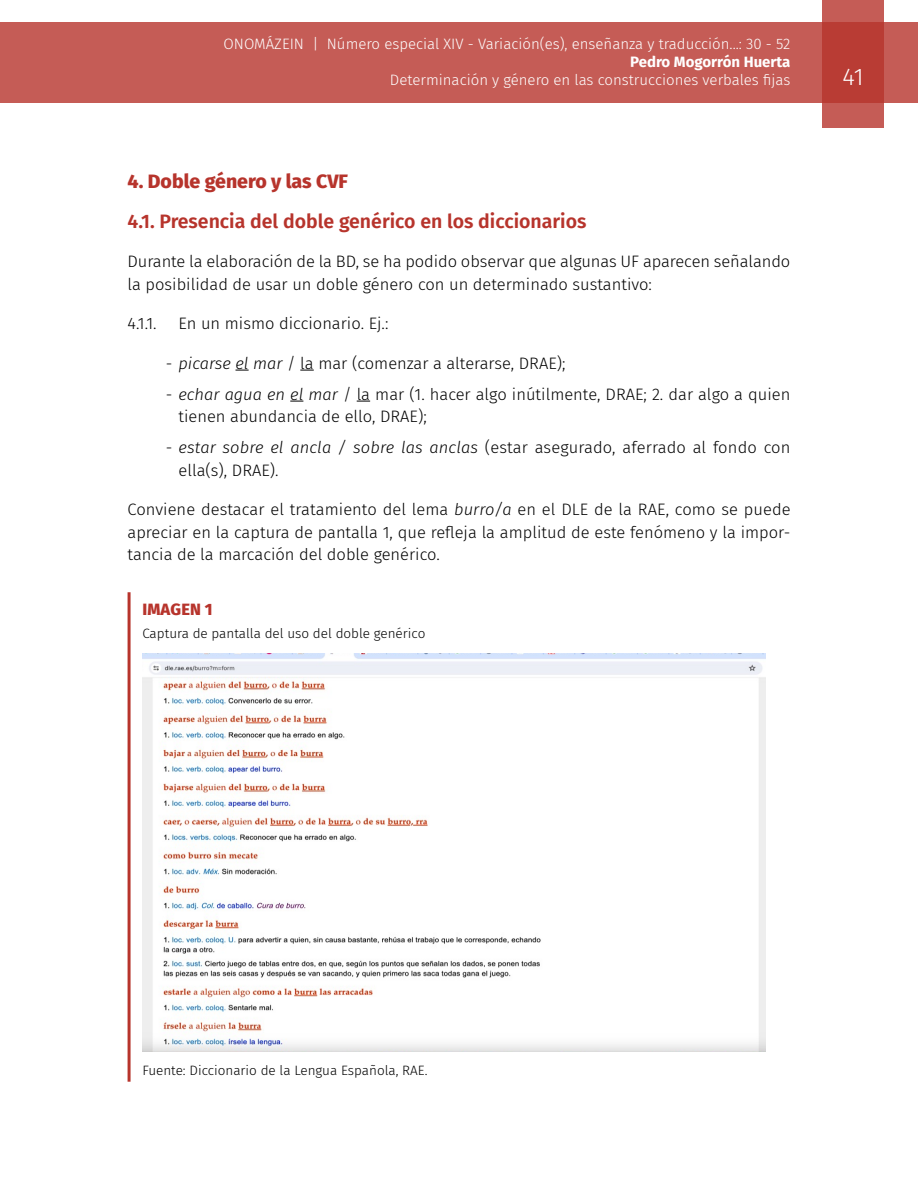
<style>
.page{position:relative;width:918px;height:1188px;background:#fff}
.page>*{position:absolute;margin:0;border:0;box-sizing:border-box;transform-origin:0 0}
.t1{font:300 24px "Fira Sans";color:#fff}
.t2{font:600 19.5px "Fira Sans";color:#b7342c}
.t3{font:800 19.5px "Fira Sans";color:#b7342c}
.t4{font:300 16.5px/22.5px "Fira Sans";color:#000}
.t5{font:800 16.5px "Fira Sans";letter-spacing:.01em;color:#b7342c}
.t6{font:300 15px "Fira Sans";color:#fff}
.t7{font:700 15px "Fira Sans";color:#fff}
.t8{font:300 13.5px "Fira Sans";color:#000}
.s1{font-style:italic}
</style>
<div class="page">
<div style="left:0;top:23px;width:918px;height:80px;background:#c55c56"></div>
<svg style="left:822px;top:0;width:62px;height:128px;fill:#b93c34"></svg>
<svg style="left:236px;top:370px;width:13px;height:1px"></svg>
<svg style="left:300px;top:370px;width:14px;height:1px"></svg>
<svg style="left:290px;top:401px;width:13px;height:1px"></svg>
<svg style="left:357px;top:401px;width:13px;height:1px"></svg>
<hr style="left:128px;top:592px;width:3px;height:490px;background:#b7342c">
<img style="left:142px;top:654px;width:623px;height:398px">
<p class="t6" style="left:224px;top:34px;width:568px">ONOMÁZEIN | Número especial XIV - Variación(es), enseñanza y traducción...: 30 - 52</p>
<p class="t7" style="left:630px;top:50px;width:162px">Pedro Mogorrón Huerta</p>
<p class="t6" style="left:390px;top:70px;width:402px">Determinación y género en las construcciones verbales fijas</p>
<h1 class="t1" style="left:843px;top:60px;width:23px">41</h1>
<p class="t3" style="left:128px;top:165px;width:222px">4. Doble género y las CVF</p>
<p class="t2" style="left:128px;top:205px;width:460px">4.1. Presencia del doble genérico en los diccionarios</p>
<p class="t4" style="left:128px;top:250px;width:664px">Durante la elaboración de la BD, se ha podido observar que algunas UF aparecen señalando la posibilidad de usar un doble género con un determinado sustantivo:</p>
<p class="t4" style="left:128px;top:312px;width:31px">4.1.1.</p>
<p class="t4" style="left:179px;top:312px;width:211px">En un mismo diccionario. Ej.:</p>
<p class="t4" style="left:166px;top:352px;width:401px">- <span class="s1">picarse el mar</span> / la mar (comenzar a alterarse, DRAE);</p>
<p class="t4" style="left:179px;top:383px;width:613px;text-indent:-13px">- <span class="s1">echar agua en el mar</span> / la mar (1. hacer algo inútilmente, DRAE; 2. dar algo a quien tienen abundancia de ello, DRAE);</p>
<p class="t4" style="left:179px;top:436px;width:613px;text-indent:-13px">- <span class="s1">estar sobre el ancla / sobre las anclas</span> (estar asegurado, aferrado al fondo con ella(s), DRAE).</p>
<p class="t4" style="left:128px;top:498px;width:665px;text-align:justify">Conviene destacar el tratamiento del lema <span class="s1">burro/a</span> en el DLE de la RAE, como se puede apreciar en la captura de pantalla 1, que refleja la amplitud de este fenómeno y la impor&shy;tancia de la marcación del doble genérico.</p>
<p class="t5" style="left:142px;top:595px;width:72px">IMAGEN 1</p>
<p class="t8" style="left:142px;top:624px;width:285px">Captura de pantalla del uso del doble genérico</p>
<p class="t8" style="left:142px;top:1061px;width:287px">Fuente: Diccionario de la Lengua Española, RAE.</p>
</div>
